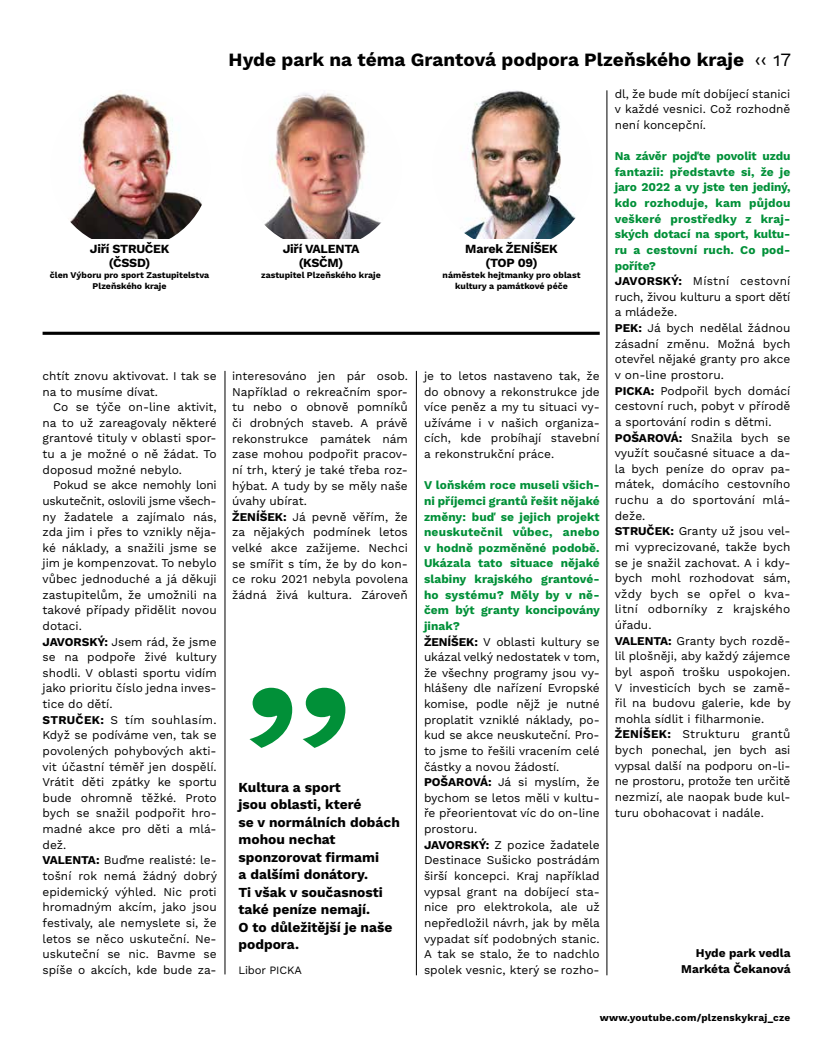
<style>
.page{position:relative;width:833px;height:1063px;background:#fff}
.page>*{position:absolute;margin:0;border:0;box-sizing:border-box;transform-origin:0 0}
.t1{font:226.12px "Work Sans";color:#019038;scale:1.25 1}
.t2{font:700 18.75px "Work Sans";color:#000}
.t3{font:700 13.75px/17.5px "Work Sans";color:#000}
.t4{font:700 12.38px/13.8px "Work Sans";letter-spacing:-.02em;color:#000}
.t5{font:11.88px/15.6px "Work Sans";color:#000;text-align:justify}
.t6{font:700 11.88px/15.6px "Work Sans";letter-spacing:.005em;color:#019038;text-align:justify}
.t7{font:700 11.88px/15.6px "Work Sans";color:#000;text-align:right}
.t8{font:11.25px "Work Sans";letter-spacing:-.01em;color:#000}
.t9{font:700 10px "Work Sans";letter-spacing:.025em;color:#000}
.t10{font:700 8.75px/11.2px "Work Sans";color:#000;text-align:center}
.s1{font-weight:700}
.s2{font-weight:400}
</style>
<div class="page">
<hr style="left:225px;top:371px;width:1px;height:603px;background:#000">
<hr style="left:606px;top:90px;width:1px;height:885px;background:#000">
<hr style="left:416px;top:371px;width:1px;height:604px;background:#000">
<img style="left:50px;top:89px;width:160px;height:160px;border-radius:80px">
<img style="left:242px;top:89px;width:160px;height:160px;border-radius:80px">
<img style="left:432px;top:89px;width:160px;height:160px;border-radius:80px">
<div style="left:43px;top:239px;width:174px;height:68px;background:#fff"></div>
<div style="left:234px;top:239px;width:174px;height:68px;background:#fff"></div>
<div style="left:424px;top:239px;width:174px;height:68px;background:#fff"></div>
<hr style="left:43px;top:332px;width:556px;height:3px;background:#000">
<p class="t4" style="left:109px;top:243px;width:43px;text-indent:-19px">Jiří Struček (ČSSD)</p>
<p class="t10" style="left:50px;top:270px;width:161px">člen Výboru pro sport Zastupitelstva<br>Plzeňského kraje</p>
<p class="t5" style="left:43px;top:369px;width:176px">chtít znovu aktivovat. I tak se na to musíme dívat.</p>
<p class="t5" style="left:43px;top:400px;width:176px;text-indent:11px">Co se týče on-line aktivit, na to už zareagovaly některé grantové tituly v oblasti spor&shy;tu a je možné o ně žádat. To doposud možné nebylo.</p>
<p class="t5" style="left:43px;top:478px;width:176px;text-indent:11px">Pokud se akce nemohly loni uskutečnit, oslovili jsme všech&shy;ny žadatele a zajímalo nás, zda jim i přes to vznikly něja&shy;ké náklady, a snažili jsme se jim je kompenzovat. To nebylo vůbec jednoduché a já děkuji zastupitelům, že umožnili na takové případy přidělit novou dotaci.</p>
<p class="t7" style="left:43px;top:634px;width:17px">Javorsk</p>
<p class="t5" style="left:43px;top:634px;width:176px;text-indent:55px"><span class="s1">ý:</span> Jsem rád, že jsme se na podpoře živé kultury shodli. V oblasti sportu vidím jako prioritu číslo jedna inves&shy;tice do dětí.</p>
<p class="t7" style="left:43px;top:712px;width:18px">Struček</p>
<p class="t5" style="left:43px;top:712px;width:176px;text-indent:58px"><span class="s1">:</span> S tím souhlasím.<br>Když se podíváme ven, tak se povolených pohybových akti&shy;vit účastní téměř jen dospělí.<br>Vrátit děti zpátky ke sportu bude ohromně těžké. Proto bych se snažil podpořit hro&shy;madné akce pro děti a mlá&shy;dež.</p>
<p class="t7" style="left:43px;top:853px;width:16px">Valenta</p>
<p class="t5" style="left:43px;top:853px;width:176px;text-indent:53px"><span class="s1">:</span> Buďme realisté: le&shy;tošní rok nemá žádný dobrý epidemický výhled. Nic proti hromadným akcím, jako jsou festivaly, ale nemyslete si, že letos se něco uskuteční. Ne&shy;uskuteční se nic. Bavme se spíše o akcích, kde bude za-</p>
<h2 class="t2" style="left:229px;top:48px;width:564px">Hyde park na téma Grantová podpora Plzeňského kraje <span class="s2">‹‹ 17</span></h2>
<p class="t4" style="left:299px;top:243px;width:46px;text-indent:-16px">Jiří Valenta (KSČM)</p>
<p class="t10" style="left:261px;top:270px;width:121px">zastupitel Plzeňského kraje</p>
<p class="t5" style="left:232px;top:369px;width:177px">interesováno jen pár osob.<br>Například o rekreačním spor&shy;tu nebo o obnově pomníků či drobných staveb. A právě rekonstrukce památek nám zase mohou podpořit pracov&shy;ní trh, který je také třeba roz&shy;hýbat. A tudy by se měly naše úvahy ubírat.</p>
<p class="t7" style="left:232px;top:510px;width:37px">Žen íšek</p>
<p class="t5" style="left:232px;top:509px;width:177px;text-indent:51px"><span class="s1">:</span> Já pevně věřím, že za nějakých podmínek letos velké akce zažijeme. Nechci se smířit s tím, že by do kon&shy;ce roku 2021 nebyla povolena žádná živá kultura. Zároveň</p>
<h1 class="t1" style="left:234px;top:505px;width:104px">„</h1>
<p class="t3" style="left:238px;top:779px;width:163px">Kultura a sport<br>jsou oblasti, které<br>se v normálních dobách mohou nechat sponzorovat firmami<br>a dalšími donátory.<br>Ti však v současnosti také peníze nemají.<br>O to důležitější je naše podpora.</p>
<p class="t8" style="left:238px;top:964px;width:45px">Libor Picka</p>
<p class="t4" style="left:485px;top:243px;width:58px;text-indent:-20px">Marek Žen íšek (TOP 09)</p>
<p class="t10" style="left:442px;top:270px;width:139px">náměstek hejtmanky pro oblast kultury a památkové péče</p>
<p class="t5" style="left:424px;top:369px;width:177px">je to letos nastaveno tak, že do obnovy a rekonstrukce jde více peněz a my tu situaci vy&shy;užíváme i v našich organiza&shy;cích, kde probíhají stavební a rekonstrukční práce.</p>
<p class="t6" style="left:424px;top:478px;width:177px">V loňském roce museli všich&shy;ni příjemci grantů řešit nějaké změny: buď se jejich projekt neuskutečnil vůbec, anebo v hodně pozměněné podobě.<br>Ukázala tato situace nějaké slabiny krajského grantové&shy;ho systému? Měly by v ně&shy;čem být granty koncipovány jinak?</p>
<p class="t7" style="left:424px;top:634px;width:36px">Žen íšek</p>
<p class="t5" style="left:424px;top:634px;width:177px;text-indent:50px"><span class="s1">:</span> V oblasti kultury se ukázal velký nedostatek v tom, že všechny programy jsou vy&shy;hlášeny dle nařízení Evropské komise, podle nějž je nutné proplatit vzniklé náklady, po&shy;kud se akce neuskuteční. Pro&shy;to jsme to řešili vracením celé částky a novou žádostí.</p>
<p class="t7" style="left:424px;top:775px;width:17px">Pošarová</p>
<p class="t5" style="left:424px;top:775px;width:177px;text-indent:64px"><span class="s1">:</span> Já si myslím, že bychom se letos měli v kultu&shy;ře přeorientovat víc do on-line prostoru.</p>
<p class="t7" style="left:424px;top:837px;width:17px">Javorsk</p>
<p class="t5" style="left:424px;top:837px;width:177px;text-indent:55px"><span class="s1">ý:</span> Z pozice žadatele Destinace Sušicko postrádám širší koncepci. Kraj například vypsal grant na dobíjecí sta&shy;nice pro elektrokola, ale už nepředložil návrh, jak by měla vypadat síť podobných stanic.<br>A tak se stalo, že to nadchlo spolek vesnic, který se rozho-</p>
<p class="t5" style="left:615px;top:86px;width:177px">dl, že bude mít dobíjecí stanici v každé vesnici. Což rozhodně není koncepční.</p>
<p class="t6" style="left:615px;top:149px;width:177px">Na závěr pojďte povolit uzdu fantazii: představte si, že je jaro 2022 a vy jste ten jediný, kdo rozhoduje, kam půjdou veškeré prostředky z kraj&shy;ských dotací na sport, kultu&shy;ru a cestovní ruch. Co pod&shy;poříte?</p>
<p class="t7" style="left:615px;top:274px;width:17px">Javorsk</p>
<p class="t5" style="left:615px;top:274px;width:177px;text-align:left;text-indent:56px"><span class="s1">ý:</span> Místní cestovní ruch, živou kulturu a sport dětí a mládeže.<br><span class="s1">Pek:</span> Já bych nedělal žádnou zásadní změnu. Možná bych otevřel nějaké granty pro akce v on-line prostoru.</p>
<p class="t7" style="left:615px;top:383px;width:16px">Picka</p>
<p class="t5" style="left:615px;top:383px;width:177px;text-indent:36px"><span class="s1">:</span> Podpořil bych domácí cestovní ruch, pobyt v přírodě a sportování rodin s dětmi.</p>
<p class="t7" style="left:615px;top:430px;width:17px">Pošarová</p>
<p class="t5" style="left:615px;top:430px;width:177px;text-indent:64px"><span class="s1">:</span> Snažila bych se využít současné situace a da&shy;la bych peníze do oprav pa&shy;mátek, domácího cestovního ruchu a do sportování mlá&shy;deže.</p>
<p class="t7" style="left:615px;top:524px;width:17px">Struček</p>
<p class="t5" style="left:615px;top:524px;width:177px;text-indent:56px"><span class="s1">:</span> Granty už jsou vel&shy;mi vyprecizované, takže bych se je snažil zachovat. A i kdy&shy;bych mohl rozhodovat sám, vždy bych se opřel o kva&shy;litní odborníky z krajského úřadu.</p>
<p class="t7" style="left:615px;top:633px;width:16px">Valenta</p>
<p class="t5" style="left:615px;top:633px;width:177px;text-indent:53px"><span class="s1">:</span> Granty bych rozdě&shy;lil plošněji, aby každý zájemce byl aspoň trošku uspokojen.<br>V investicích bych se zamě&shy;řil na budovu galerie, kde by mohla sídlit i filharmonie.</p>
<p class="t7" style="left:615px;top:727px;width:38px">Žen íšek</p>
<p class="t5" style="left:615px;top:727px;width:177px;text-indent:53px"><span class="s1">:</span> Strukturu grantů bych ponechal, jen bych asi vypsal další na podporu on-li&shy;ne prostoru, protože ten určitě nezmizí, ale naopak bude kul&shy;turu obohacovat i nadále.</p>
<p class="t7" style="left:681px;top:946px;width:111px">Hyde park vedla<br>Markéta Čekanová</p>
<p class="t9" style="left:600px;top:1012px;width:192px">www.youtube.com/plzenskykraj_cze</p>
</div>
